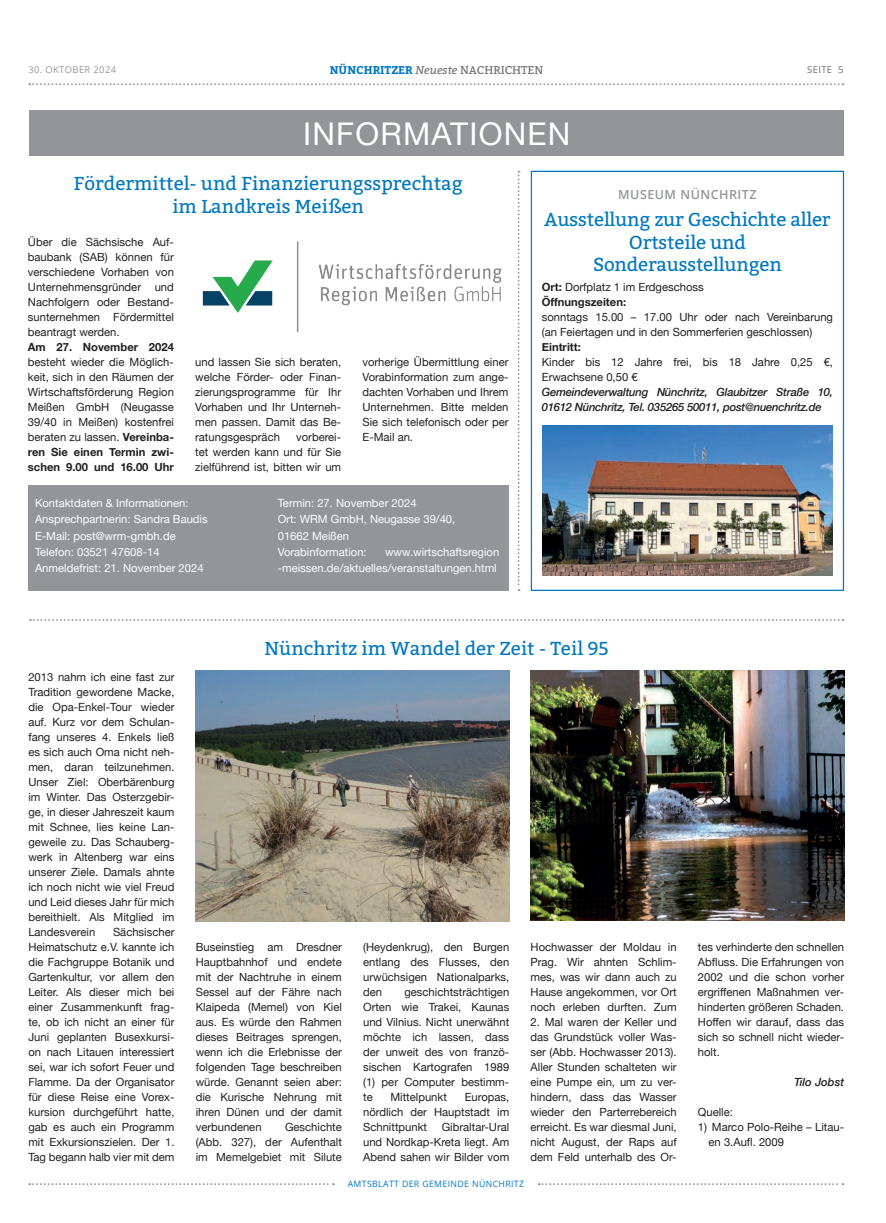
<style>
.page{position:relative;width:886px;height:1223px;background:#fff}
.page>*{position:absolute;margin:0;border:0;box-sizing:border-box;transform-origin:0 0}
.t1{font:31.25px "Helvetica Neue";letter-spacing:.04em;color:#fff}
.t2{font:18.75px/22.5px "Bitter";color:#0078be;text-align:center}
.t3{font:600 12.5px "Open Sans";letter-spacing:.04em;color:#939598}
.t4{font:11.25px/15px "Helvetica Neue";color:#231f20;text-align:justify}
.t5{font:11.25px/16.2px "Helvetica Neue";color:#fff}
.t6{font:italic 500 11.25px/15px "Helvetica Neue";letter-spacing:-.02em;color:#231f20}
.t7{font:700 11.25px "Bitter";color:#0078be}
.t8{font:700 11.25px "Helvetica Neue";color:#231f20}
.t9{font:italic 500 11.25px "Helvetica Neue";color:#231f20}
.t10{font:9.38px "Open Sans";letter-spacing:.04em;color:#939598}
.t11{font:9.38px "Open Sans";letter-spacing:.04em;color:#6c6d70}
.t12{font:8.75px "Open Sans";letter-spacing:.04em;color:#0078be}
.s1{font-weight:400;font-style:italic;color:#6c6d70}
.s2{font-weight:400;color:#6c6d70}
.s3{font-weight:700}
</style>
<div class="page">
<svg style="left:29px;top:83px;width:814px;height:2px"></svg>
<svg style="left:29px;top:1183px;width:305px;height:2px"></svg>
<svg style="left:539px;top:1183px;width:304px;height:2px"></svg>
<div style="left:29px;top:111px;width:814px;height:45px;background:#939598"></div>
<div style="left:531px;top:171px;width:313px;height:420px;border:1px solid #0078be"></div>
<img style="left:542px;top:426px;width:290px;height:150px">
<svg style="left:30px;top:619px;width:813px;height:2px"></svg>
<svg style="left:518px;top:171px;width:2px;height:420px"></svg>
<img style="left:202px;top:241px;width:300px;height:92px">
<div style="left:28px;top:486px;width:480px;height:105px;background:#939598"></div>
<img style="left:195px;top:670px;width:314px;height:251px">
<img style="left:530px;top:670px;width:314px;height:250px">
<p class="t10" style="left:28px;top:63px;width:89px">30. OKTOBER 2024</p>
<p class="t7" style="left:330px;top:62px;width:215px">NÜNCHRITZER <span class="s1">Neueste</span> <span class="s2">NACHRICHTEN</span></p>
<p class="t11" style="left:807px;top:63px;width:38px">SEITE 5</p>
<h1 class="t1" style="left:303px;top:111px;width:269px">INFORMATIONEN</h1>
<h2 class="t2" style="left:74px;top:172px;width:390px">Fördermittel- und Finanzierungssprechtag im Landkreis Meißen</h2>
<p class="t4" style="left:28px;top:235px;width:147px">Über die Sächsische Auf&shy;baubank (SAB) können für verschiedene Vorhaben von Unternehmensgründer und Nachfolgern oder Bestand&shy;sunternehmen Fördermittel beantragt werden.</p>
<p class="t8" style="left:28px;top:338px;width:147px">Am 27. November 2024</p>
<p class="t4" style="left:28px;top:355px;width:147px">besteht wieder die Möglich&shy;keit, sich in den Räumen der Wirtschaftsförderung Region Meißen GmbH (Neugasse 39/40 in Meißen) kostenfrei beraten zu lassen. <span class="s3">Vereinba&shy;ren Sie einen Termin zwi&shy;schen 9.00 und 16.00 Uhr</span></p>
<p class="t4" style="left:195px;top:355px;width:147px">und lassen Sie sich beraten, welche Förder- oder Finan&shy;zierungsprogramme für Ihr Vorhaben und Ihr Unterneh&shy;men passen. Damit das Be&shy;ratungsgespräch</p>
<p class="t4" style="left:362px;top:355px;width:148px">vorherige Übermittlung einer Vorabinformation zum ange&shy;dachten Vorhaben und Ihrem Unternehmen. Bitte melden Sie sich telefonisch oder per E-Mail an.</p>
<p class="t4" style="left:195px;top:430px;width:148px;text-indent:101px">vorberei&shy;tet werden kann und für Sie zielführend ist, bitten wir um</p>
<p class="t5" style="left:35px;top:495px;width:174px">Kontaktdaten &amp; Informationen:<br>Ansprechpartnerin: Sandra Baudis<br>E-Mail: post@wrm-gmbh.de<br>Telefon: 03521 47608-14<br>Anmeldefrist: 21. November 2024</p>
<p class="t5" style="left:278px;top:495px;width:179px">Termin: 27. November 2024<br>Ort: WRM GmbH, Neugasse 39/40,<br>01662 Meißen<br>Vorabinformation:</p>
<p class="t5" style="left:278px;top:544px;width:223px;text-align:right">www.wirtschaftsregion -meissen.de/aktuelles/veranstaltungen.html</p>
<p class="t3" style="left:618px;top:185px;width:140px">MUSEUM NÜNCHRITZ</p>
<h2 class="t2" style="left:544px;top:208px;width:288px">Ausstellung zur Geschichte aller<br>Ortsteile und<br>Sonderausstellungen</h2>
<p class="t4" style="left:542px;top:280px;width:163px"><span class="s3">Ort:</span> Dorfplatz 1 im Erdgeschoss<br><span class="s3">Öffnungszeiten:</span></p>
<p class="t4" style="left:542px;top:310px;width:293px">sonntags 15.00 – 17.00 Uhr oder nach Vereinbarung (an Feiertagen und in den Sommerferien geschlossen)</p>
<p class="t8" style="left:542px;top:338px;width:41px">Eintritt:</p>
<p class="t4" style="left:542px;top:355px;width:293px">Kinder bis 12 Jahre frei, bis 18 Jahre 0,25 €,<br>Erwachsene 0,50 €</p>
<p class="t6" style="left:542px;top:383px;width:293px">Gemeindeverwaltung Nünchritz, Glaubitzer Straße 10,<br>01612 Nünchritz, Tel. 035265 50011, post@nuenchritz.de</p>
<p class="t4" style="left:28px;top:670px;width:148px">2013 nahm ich eine fast zur Tradition gewordene Macke, die Opa-Enkel-Tour wieder auf. Kurz vor dem Schulan&shy;fang unseres 4. Enkels ließ es sich auch Oma nicht neh&shy;men, daran teilzunehmen.<br>Unser Ziel: Oberbärenburg im Winter. Das Osterzgebir&shy;ge, in dieser Jahreszeit kaum mit Schnee, lies keine Lan&shy;geweile zu. Das Schauberg&shy;werk in Altenberg war eins unserer Ziele. Damals ahnte ich noch nicht wie viel Freud und Leid dieses Jahr für mich bereithielt. Als Mitglied im Landesverein</p>
<p class="t4" style="left:28px;top:925px;width:148px;text-indent:85px">Sächsischer Heimatschutz e.V. kannte ich die Fachgruppe Botanik und Gartenkultur, vor allem den Leiter. Als dieser mich bei einer Zusammenkunft frag&shy;te, ob ich nicht an einer für Juni geplanten Busexkursi&shy;on nach Litauen interessiert sei, war ich sofort Feuer und Flamme. Da der Organisator für diese Reise eine Vorex&shy;kursion durchgeführt hatte, gab es auch ein Programm mit Exkursionszielen. Der 1.<br>Tag begann halb vier mit dem</p>
<h2 class="t2" style="left:264px;top:637px;width:346px">Nünchritz im Wandel der Zeit - Teil 95</h2>
<p class="t4" style="left:196px;top:940px;width:148px">Buseinstieg am Dresdner Hauptbahnhof und endete mit der Nachtruhe in einem Sessel auf der Fähre nach Klaipeda (Memel) von Kiel aus. Es würde den Rahmen dieses Beitrages sprengen, wenn ich die Erlebnisse der folgenden Tage beschreiben würde. Genannt seien aber: die Kurische Nehrung mit ihren Dünen und der damit verbundenen</p>
<p class="t4" style="left:196px;top:1120px;width:148px;text-indent:89px">Geschichte (Abb. 327), der Aufenthalt im Memelgebiet mit Silute</p>
<p class="t4" style="left:363px;top:940px;width:148px">(Heydenkrug), den Burgen entlang des Flusses, den urwüchsigen Nationalparks, den</p>
<p class="t4" style="left:363px;top:985px;width:148px;text-indent:41px">geschichtsträchtigen Orten wie Trakei, Kaunas und Vilnius. Nicht unerwähnt möchte ich lassen, dass der unweit des von franzö&shy;sischen Kartografen 1989 (1) per Computer bestimm&shy;te</p>
<p class="t4" style="left:363px;top:1090px;width:148px;text-indent:102px">Europas, nördlich der Hauptstadt im Schnittpunkt</p>
<p class="t4" style="left:390px;top:1090px;width:58px">Mittelpunkt</p>
<p class="t4" style="left:363px;top:1120px;width:148px;text-indent:79px">Gibraltar-Ural und Nordkap-Kreta liegt. Am Abend sahen wir Bilder vom</p>
<p class="t4" style="left:530px;top:940px;width:148px">Hochwasser der Moldau in Prag. Wir ahnten Schlim&shy;mes, was wir dann auch zu Hause angekommen, vor Ort noch erleben durften. Zum</p>
<p class="t4" style="left:530px;top:1015px;width:148px">2. Mal waren der Keller und das Grundstück voller Was&shy;ser (Abb. Hochwasser 2013).<br>Aller Stunden schalteten wir eine Pumpe ein, um zu ver&shy;hindern, dass das Wasser wieder den Parterrebereich erreicht. Es war diesmal Juni, nicht August, der Raps auf dem Feld unterhalb des Or-</p>
<p class="t12" style="left:348px;top:1177px;width:178px">AMTSBLATT DER GEMEINDE NÜNCHRITZ</p>
<p class="t4" style="left:698px;top:940px;width:148px">tes verhinderte den schnellen Abfluss. Die Erfahrungen von 2002 und die schon vorher ergriffenen Maßnahmen ver&shy;hinderten größeren Schaden.<br>Hoffen wir darauf, dass das sich so schnell nicht wieder&shy;holt.</p>
<p class="t9" style="left:794px;top:1072px;width:52px">Tilo Jobst</p>
<p class="t4" style="left:698px;top:1105px;width:37px">Quelle:</p>
<p class="t4" style="left:708px;top:1119px;width:137px;text-indent:-11px">1) Marco Polo-Reihe – Litau&shy;en 3.Aufl. 2009</p>
</div>
